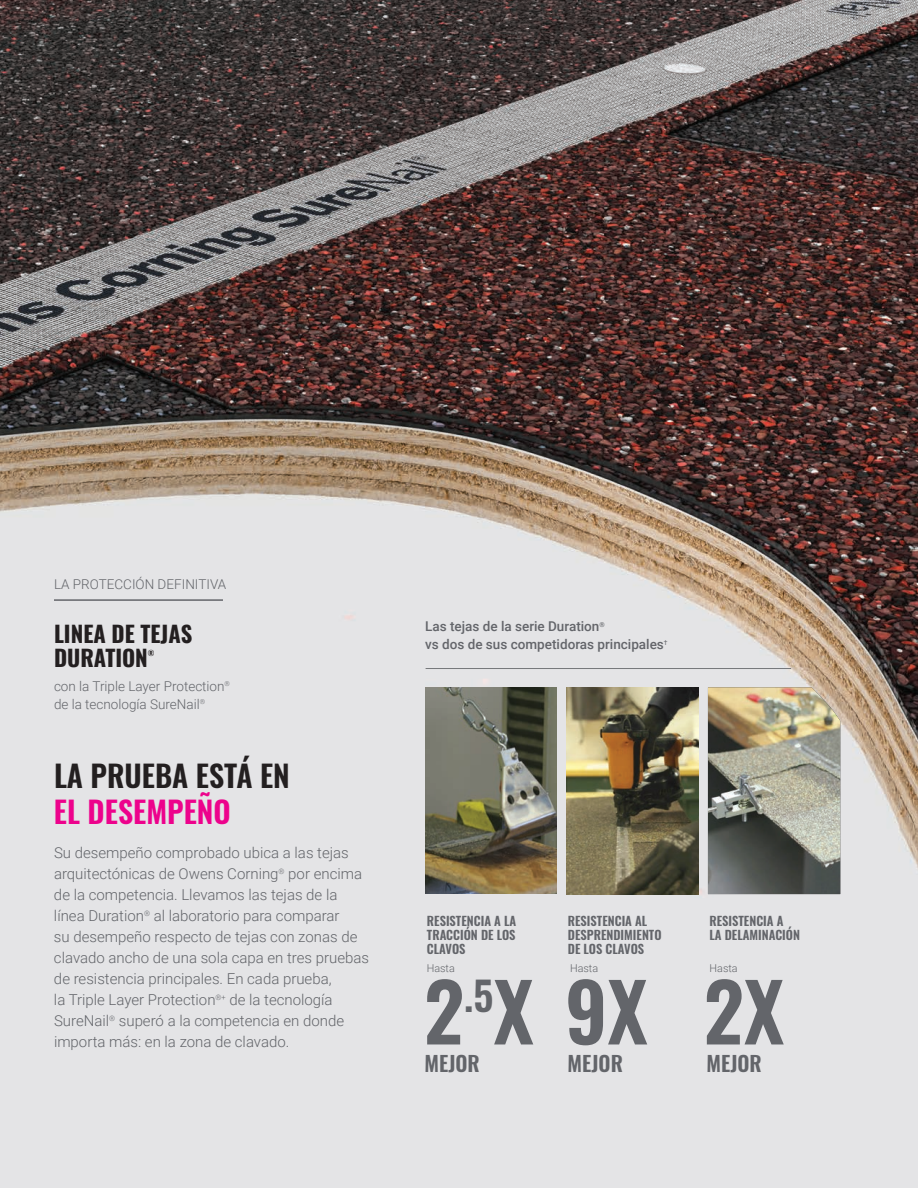
<style>
.page{position:relative;width:918px;height:1188px;background:#fff}
.page>*{position:absolute;margin:0;border:0;box-sizing:border-box;transform-origin:0 0}
.t1{font:600 79.65px "Oswald";color:#63656a}
.t2{font:600 30px/36px "Oswald";color:#231f20}
.t3{font:700 22.5px/24px "Oswald";color:#231f20}
.t4{font:600 21px "Oswald";color:#63656a}
.Body_Copy{font:300 15px/21px "Roboto";color:#63656a}
.Body_Copy-2{font:300 13.5px/18px "Roboto";color:#63656a}
.Body_Copy-3{font:500 13.5px/18px "Roboto";color:#63656a}
.t5{font:600 12.45px/14.1px "Oswald";color:#63656a}
.Body_Copy-4{font:300 10.8px "Roboto";color:#63656a}
.t6{font:700 7.5px "Oswald";color:#231f20}
.s1{color:#ed028c}
</style>
<div class="page">
<img style="left:0;top:0;width:918px;height:1188px">
<hr style="left:54px;top:599px;width:169px;height:2px;background:#63656a">
<hr style="left:426px;top:668px;width:365px;height:1px;background:#76787b">
<img style="left:426px;top:687px;width:131px;height:207px">
<img style="left:566px;top:687px;width:133px;height:207px">
<img style="left:708px;top:687px;width:132px;height:207px">
<p class="Body_Copy-2" style="left:54px;top:574px;width:174px">LA PROTECCIÓN DEFINITIVA</p>
<h2 class="t3" style="left:54px;top:623px;width:140px">LINEA DE TEJAS<br>DURATION</h2>
<h2 class="t6" style="left:148px;top:649px;width:8px">®</h2>
<p class="Body_Copy-2" style="left:54px;top:676px;width:178px">con la Triple Layer Protection<sup>® </sup>de la tecnología SureNail<sup>®</sup></p>
<h1 class="t2" style="left:54px;top:760px;width:237px">LA PRUEBA ESTÁ EN<br><span class="s1">EL DESEMPEÑO</span></h1>
<p class="Body_Copy" style="left:54px;top:842px;width:317px">Su desempeño comprobado ubica a las tejas arquitectónicas de Owens Corning<sup>®</sup> por encima de la competencia. Llevamos las tejas de la línea Duration<sup>®</sup> al laboratorio para comparar<br>su desempeño respecto de tejas con zonas de clavado ancho de una sola capa en tres pruebas de resistencia principales. En cada prueba,<br>la Triple Layer Protection<sup>®+</sup> de la tecnología SureNail<sup>®</sup> superó a la competencia en donde importa más: en la zona de clavado.</p>
<p class="Body_Copy-3" style="left:425px;top:617px;width:244px">Las tejas de la serie Duration<sup>®<br></sup>vs dos de sus competidoras principales<sup>†</sup></p>
<h3 class="t5" style="left:427px;top:915px;width:91px;text-align:justify">RESISTENCIA A LA TRACCIÓN DE LOS CLAVOS</h3>
<h3 class="t5" style="left:568px;top:915px;width:95px">RESISTENCIA AL<br>DESPRENDIMIENTO<br>DE LOS CLAVOS</h3>
<h3 class="t5" style="left:709px;top:915px;width:92px">RESISTENCIA A<br>LA DELAMINACIÓN</h3>
<p class="Body_Copy-4" style="left:427px;top:960px;width:30px">Hasta</p>
<p class="Body_Copy-4" style="left:570px;top:960px;width:30px">Hasta</p>
<p class="Body_Copy-4" style="left:710px;top:960px;width:30px">Hasta</p>
<p class="t1" style="left:424px;top:970px;width:226px">2<sup>.5</sup>X 9X</p>
<p class="t1" style="left:704px;top:970px;width:82px">2X</p>
<p class="t4" style="left:425px;top:1052px;width:57px">MEJOR</p>
<p class="t4" style="left:568px;top:1052px;width:57px">MEJOR</p>
<p class="t4" style="left:707px;top:1052px;width:57px">MEJOR</p>
</div>
